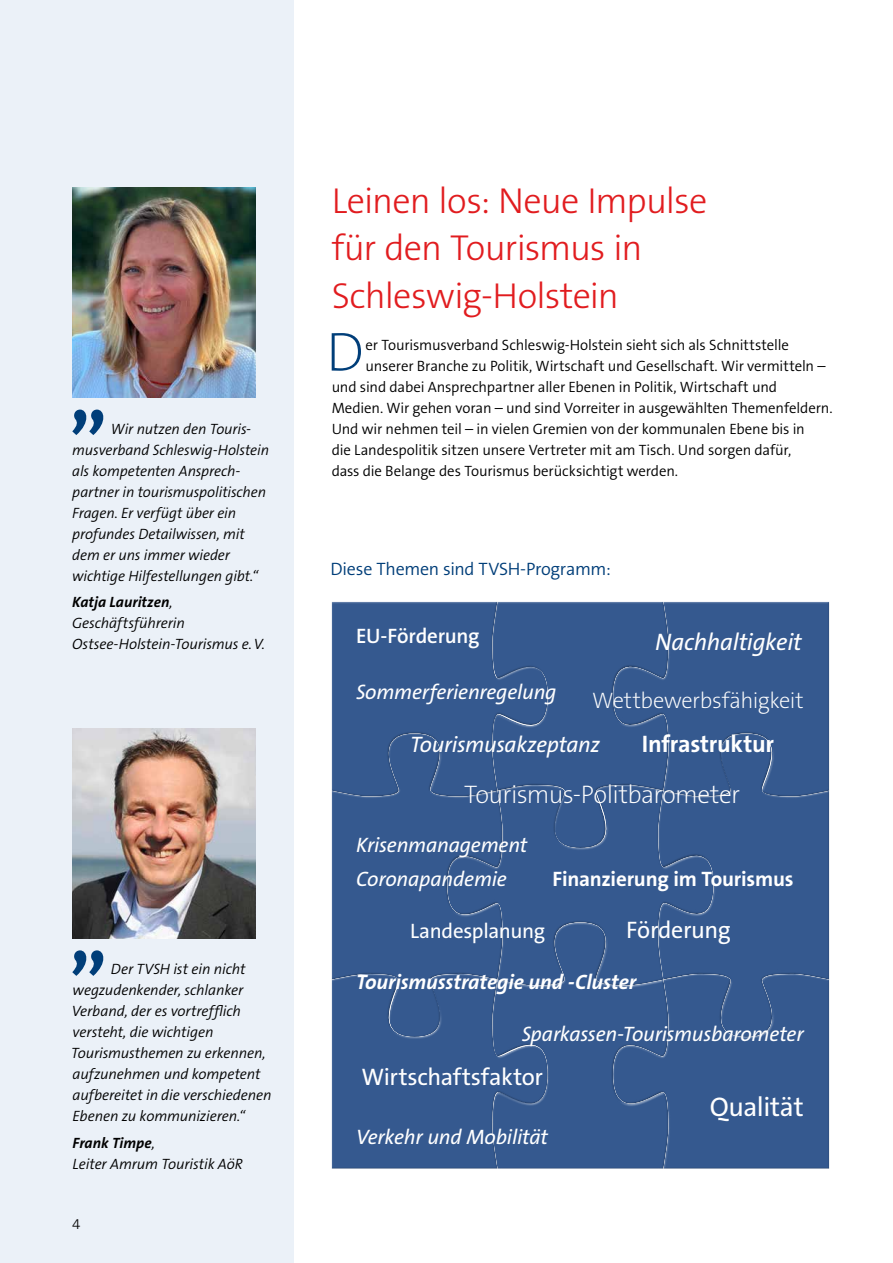
<style>
.page{position:relative;width:893px;height:1263px;background:#fff}
.page>*{position:absolute;margin:0;border:0;box-sizing:border-box;transform-origin:0 0}
.t1{font:200 55.35px "The Sans B2";color:#003e79}
.t2{font:300 36.3px/47.2px "The Sans B3";letter-spacing:-.025em;color:#e11c1f}
.t3{font:27px "The Sans B5 Plain";letter-spacing:-.015em;color:#fff}
.t4{font:200 25.5px "The Sans B2";letter-spacing:-.025em;color:#fff}
.t5{font:24px "The Sans B5 Plain";letter-spacing:-.01em;color:#fff}
.t6{font:italic 24px "The Sans B5 Plain";letter-spacing:-.01em;color:#fff}
.t7{font:700 24px "The Sans B7";letter-spacing:-.01em;color:#fff}
.t8{font:200 22.5px "The Sans B2";letter-spacing:-.02em;color:#fff}
.t9{font:italic 22.5px "The Sans B5 Plain";letter-spacing:-.015em;color:#fff}
.t10{font:italic 21px/34.5px "The Sans B5 Plain";letter-spacing:-.01em;color:#fff}
.t11{font:italic 700 21px "The Sans B7";letter-spacing:-.005em;color:#fff}
.t12{font:700 21px "The Sans B7";letter-spacing:-.01em;color:#fff}
.t13{font:21px "The Sans B5 Plain";letter-spacing:-.02em;color:#fff}
.t14{font:600 21px "The Sans B6";letter-spacing:-.01em;color:#fff}
.t15{font:300 18px "The Sans B4";letter-spacing:-.015em;color:#003e79}
.t16{font:italic 300 15px/21px "The Sans B4";letter-spacing:-.01em;color:#000}
.t17{font:300 15px "The Sans B4";letter-spacing:-.01em;color:#000}
.t18{font:italic 700 15px "The Sans B7";color:#000}
.t19{font:300 15px "The Sans B3";color:#000}
.s1{font-family:"The Sans B4";font-weight:300}
</style>
<div class="page">
<div style="left:0;top:0;width:293px;height:1263px;background:#ebf1f8"></div>
<div style="left:447px;top:788px;width:267px;height:198px;background:#35598f"></div>
<div style="left:658px;top:737px;width:171px;height:300px;background:#35598f"></div>
<div style="left:330px;top:737px;width:174px;height:300px;background:#35598f"></div>
<div style="left:332px;top:922px;width:497px;height:247px;background:#35598f"></div>
<div style="left:610px;top:971px;width:219px;height:198px;background:#fff;opacity:.5"></div>
<div style="left:612px;top:977px;width:217px;height:192px;background:#35598f"></div>
<div style="left:332px;top:602px;width:497px;height:246px;background:#35598f"></div>
<div style="left:330px;top:601px;width:219px;height:198px;background:#35598f"></div>
<svg style="left:72px;top:950px;width:32px;height:26px"></svg>
<img style="left:72px;top:728px;width:183px;height:210px">
<img style="left:72px;top:187px;width:183px;height:210px">
<svg style="left:72px;top:410px;width:32px;height:25px"></svg>
<p class="t16" style="left:72px;top:418px;width:198px;text-indent:39px">Wir nutzen den Touris&shy;musverband Schleswig-Holstein als kompetenten Ansprech&shy;partner in tourismuspolitischen<br>Fragen. Er verfügt über ein profundes Detailwissen, mit dem er uns immer wieder wichtige Hilfestellungen gibt.“</p>
<p class="t18" style="left:72px;top:594px;width:102px">Katja Lauritzen<span class="s1">,</span></p>
<p class="t16" style="left:72px;top:613px;width:194px">Geschäftsführerin<br>Ostsee-Holstein-Tourismus e.V.</p>
<p class="t16" style="left:71px;top:959px;width:202px;text-indent:40px">Der TVSH ist ein nicht wegzudenkender, schlanker<br>Verband, der es vortrefflich versteht, die wichtigen<br>Tourismusthemen zu erkennen, aufzunehmen und kompetent aufbereitet in die verschiedenen<br>Ebenen zu kommunizieren.“</p>
<p class="t18" style="left:73px;top:1135px;width:84px">Frank Timpe<span class="s1">,</span></p>
<p class="t16" style="left:73px;top:1153px;width:172px">Leiter Amrum Touristik AöR</p>
<p class="t19" style="left:72px;top:1216px;width:10px">4</p>
<h2 class="t2" style="left:332px;top:178px;width:377px">Leinen los: Neue Impulse für den Tourismus in<br>Schleswig-Holstein</h2>
<h1 class="t1" style="left:326px;top:323px;width:39px">D</h1>
<p class="t17" style="left:366px;top:337px;width:425px">er Tourismusverband Schleswig-Holstein sieht sich als Schnittstelle</p>
<p class="t17" style="left:366px;top:358px;width:461px">unserer Branche zu Politik, Wirtschaft und Gesellschaft. Wir vermitteln –</p>
<p class="t17" style="left:332px;top:379px;width:447px">und sind dabei Ansprechpartner aller Ebenen in Politik, Wirtschaft und</p>
<p class="t17" style="left:332px;top:400px;width:502px">Medien. Wir gehen voran – und sind Vorreiter in ausgewählten Themenfeldern.</p>
<p class="t17" style="left:332px;top:421px;width:475px">Und wir nehmen teil – in vielen Gremien von der kommunalen Ebene bis in</p>
<p class="t17" style="left:332px;top:442px;width:461px">die Landespolitik sitzen unsere Vertreter mit am Tisch. Und sorgen dafür,</p>
<p class="t17" style="left:332px;top:463px;width:348px">dass die Belange des Tourismus berücksichtigt werden.</p>
<p class="t15" style="left:331px;top:560px;width:282px">Diese Themen sind TVSH-Programm:</p>
<h3 class="t14" style="left:356px;top:624px;width:125px">EU-Förderung</h3>
<h3 class="t10" style="left:356px;top:675px;width:202px">Sommerferienregelung</h3>
<h3 class="t8" style="left:592px;top:689px;width:213px">Wettbewerbsfähigkeit</h3>
<h3 class="t9" style="left:410px;top:732px;width:192px">Tourismusakzeptanz</h3>
<h3 class="t7" style="left:642px;top:731px;width:134px">Infrastruktur</h3>
<h3 class="t4" style="left:464px;top:782px;width:278px">Tourismus-Politbarometer</h3>
<h3 class="t10" style="left:356px;top:828px;width:173px">Krisenmanagement<br>Coronapandemie</h3>
<h3 class="t6" style="left:655px;top:629px;width:148px">Nachhaltigkeit</h3>
<h3 class="t12" style="left:552px;top:868px;width:243px">Finanzierung im Tourismus</h3>
<h3 class="t13" style="left:410px;top:919px;width:136px">Landesplanung</h3>
<h3 class="t5" style="left:626px;top:917px;width:106px">Förderung</h3>
<h3 class="t11" style="left:356px;top:971px;width:281px">Tourismusstrategie und -Cluster</h3>
<h3 class="t10" style="left:522px;top:1017px;width:283px">Sparkassen-Tourismusbarometer</h3>
<h3 class="t5" style="left:361px;top:1064px;width:183px">Wirtschaftsfaktor</h3>
<h3 class="t3" style="left:710px;top:1093px;width:95px">Qualität</h3>
<h3 class="t10" style="left:356px;top:1120px;width:193px">Verkehr und Mobilität</h3>
</div>
